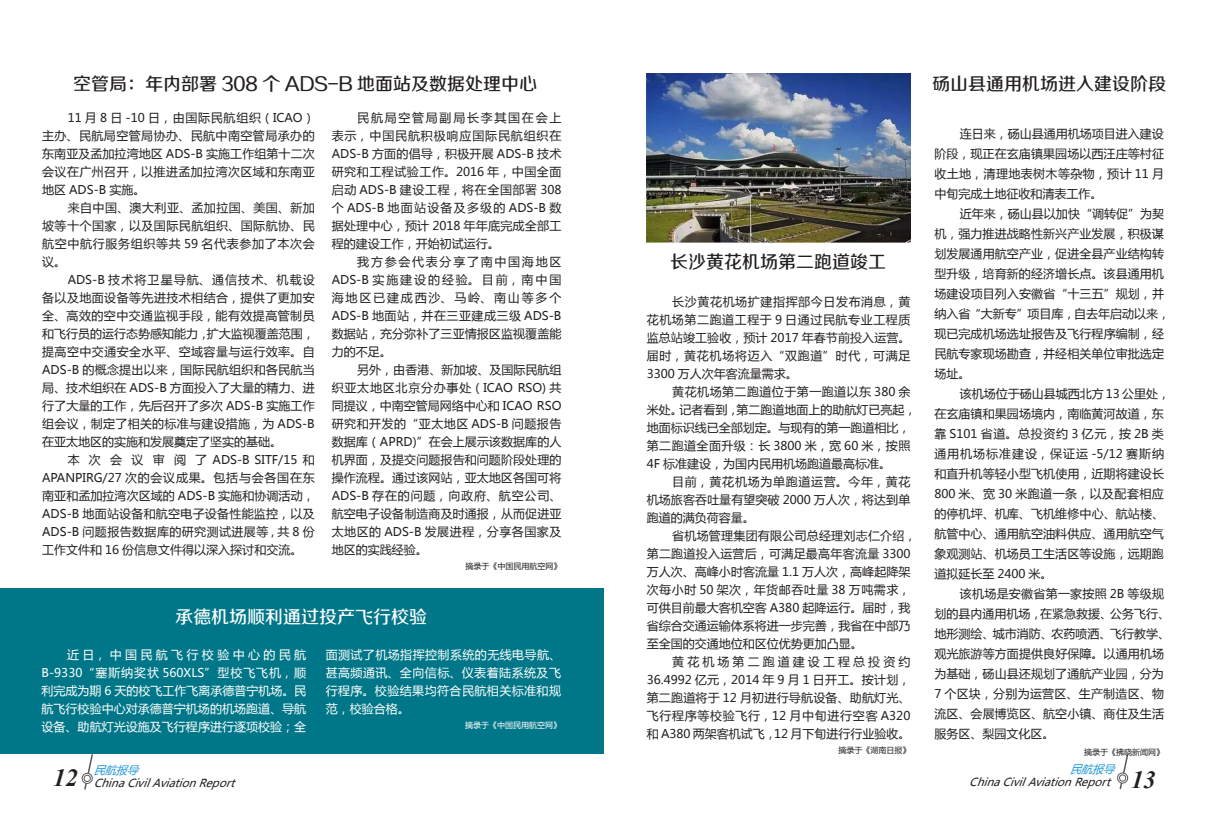
<style>
.page{position:relative;width:1208px;height:825px;background:#fff}
.page>*{position:absolute;margin:0;border:0;box-sizing:border-box;transform-origin:0 0}
.t1{font:italic 700 24.6px "Times New Roman";color:#231f20}
.t2{font:18px "FZZZHUNHJW GB1 0";color:#231f20}
.t3{font:18px "FZZZHUNHJW GB1 0";color:#fff}
.t4{font:12px/18px "Microsoft Ya Hei";letter-spacing:.01em;color:#231f20;text-align:justify}
.t5{font:12px/18px "Microsoft Ya Hei";letter-spacing:.005em;color:#fff;text-align:justify}
.t6{font:italic 11px "Microsoft Ya Hei";color:#231f20}
.t7{font:italic 11px "Microsoft Ya Hei";color:#1f98d5}
.t8{font:8px "Microsoft Ya Hei";color:#231f20}
.t9{font:8px "Microsoft Ya Hei";color:#fff}
</style>
<div class="page">
<svg style="left:81px;top:754px;width:12px;height:36px"></svg>
<svg style="left:1117px;top:754px;width:12px;height:36px"></svg>
<div style="left:0;top:588px;width:604px;height:166px;background:#078"></div>
<img style="left:646px;top:74px;width:264px;height:168px">
<p class="t2" style="left:73px;top:74px;width:465px">空管局：年内部署 308 个 ADS-B 地面站及数据处理中心</p>
<p class="t4" style="left:42px;top:109px;width:274px;text-indent:26px">11 月 8 日 -10 日，由国际民航组织（ICAO）主办、民航局空管局协办、民航中南空管局承办的东南亚及孟加拉湾地区 ADS-B 实施工作组第十二次会议在广州召开，以推进孟加拉湾次区域和东南亚地区 ADS-B 实施。</p>
<p class="t4" style="left:42px;top:199px;width:274px;text-indent:26px">来自中国、澳大利亚、孟加拉国、美国、新加坡等十个国家，以及国际民航组织、国际航协、民航空中航行服务组织等共 59 名代表参加了本次会议。</p>
<p class="t4" style="left:42px;top:271px;width:274px;text-indent:26px">ADS-B 技术将卫星导航、通信技术、机载设备以及地面设备等先进技术相结合，提供了更加安全、高效的空中交通监视手段，能有效提高管制员和飞行员的运行态势感知能力，扩大监视覆盖范围，提高空中交通安全水平、空域容量与运行效率。自ADS-B 的概念提出以来，国际民航组织和各民航当局、技术组织在 ADS-B 方面投入了大量的精力、进行了大量的工作，先后召开了多次 ADS-B 实施工作组会议，制定了相关的标准与建设措施，为 ADS-B在亚太地区的实施和发展奠定了坚实的基础。</p>
<p class="t4" style="left:42px;top:451px;width:274px;text-indent:26px">本 次 会 议 审 阅 了 ADS-B SITF/15 和APANPIRG/27 次的会议成果。包括与会各国在东南亚和孟加拉湾次区域的 ADS-B 实施和协调活动，ADS-B 地面站设备和航空电子设备性能监控，以及ADS-B 问题报告数据库的研究测试进展等 , 共 8 份工作文件和 16 份信息文件得以深入探讨和交流。</p>
<p class="t4" style="left:332px;top:109px;width:231px;text-indent:26px">民航局空管局副局长李其国在会上表示，中国民航积极响应国际民航组织在ADS-B 方面的倡导，积极开展 ADS-B 技术研究和工程试验工作。2016 年，中国全面启动 ADS-B 建设工程，将在全国部署 308个 ADS-B 地面站设备及多级的 ADS-B 数据处理中心，预计 2018 年年底完成全部工程的建设工作，开始初试运行。</p>
<p class="t4" style="left:332px;top:253px;width:231px;text-indent:26px">我方参会代表分享了南中国海地区ADS-B 实施建设的经验。目前，南中国海地区已建成西沙、马岭、南山等多个ADS-B 地面站，并在三亚建成三级 ADS-B数据站，充分弥补了三亚情报区监视覆盖能力的不足。</p>
<p class="t4" style="left:332px;top:361px;width:231px;text-indent:26px">另外，由香港、新加坡、及国际民航组织亚太地区北京分办事处（ICAO RSO) 共同提议，中南空管局网络中心和 ICAO RSO研究和开发的“亚太地区 ADS-B 问题报告数据库（APRD)”在会上展示该数据库的人机界面，及提交问题报告和问题阶段处理的操作流程。通过该网站，亚太地区各国可将ADS-B 存在的问题，向政府、航空公司、航空电子设备制造商及时通报，从而促进亚太地区的 ADS-B 发展进程，分享各国家及地区的实践经验。</p>
<p class="t8" style="left:465px;top:561px;width:97px">摘录于《中国民用航空网》</p>
<p class="t3" style="left:175px;top:607px;width:253px">承德机场顺利通过投产飞行校验</p>
<p class="t5" style="left:42px;top:645px;width:266px;text-indent:26px">近日，中国民航飞行校验中心的民航B-9330“塞斯纳奖状 560XLS”型校飞飞机，顺利完成为期 6 天的校飞工作飞离承德普宁机场。民航飞行校验中心对承德普宁机场的机场跑道、导航设备、助航灯光设施及飞行程序进行逐项校验；全</p>
<p class="t5" style="left:326px;top:645px;width:237px">面测试了机场指挥控制系统的无线电导航、甚高频通讯、全向信标、仪表着陆系统及飞行程序。校验结果均符合民航相关标准和规范，校验合格。</p>
<p class="t9" style="left:465px;top:719px;width:98px">摘录于《中国民用航空网》</p>
<p class="t7" style="left:94px;top:762px;width:51px">民航报导</p>
<h1 class="t1" style="left:53px;top:760px;width:26px">12</h1>
<p class="t6" style="left:94px;top:775px;width:147px">ChinaCivilAviationReport</p>
<p class="t2" style="left:670px;top:252px;width:217px">长沙黄花机场第二跑道竣工</p>
<p class="t4" style="left:647px;top:293px;width:265px;text-indent:26px">长沙黄花机场扩建指挥部今日发布消息，黄花机场第二跑道工程于 9 日通过民航专业工程质监总站竣工验收，预计 2017 年春节前投入运营。届时，黄花机场将迈入“双跑道”时代，可满足3300 万人次年客流量需求。</p>
<p class="t4" style="left:647px;top:383px;width:271px;text-align:left;text-indent:26px">黄花机场第二跑道位于第一跑道以东 380 余米处。记者看到，第二跑道地面上的助航灯已亮起，地面标识线已全部划定。与现有的第一跑道相比，第二跑道全面升级：长 3800 米，宽 60 米，按照<br>4F 标准建设，为国内民用机场跑道最高标准。</p>
<p class="t4" style="left:647px;top:473px;width:265px;text-indent:26px">目前，黄花机场为单跑道运营。今年，黄花机场旅客吞吐量有望突破 2000 万人次，将达到单跑道的满负荷容量。</p>
<p class="t4" style="left:647px;top:527px;width:271px;text-align:left;text-indent:26px">省机场管理集团有限公司总经理刘志仁介绍，第二跑道投入运营后，可满足最高年客流量 3300万人次、高峰小时客流量 1.1 万人次，高峰起降架次每小时 50 架次，年货邮吞吐量 38 万吨需求，可供目前最大客机空客 A380 起降运行。届时，我省综合交通运输体系将进一步完善，我省在中部乃至全国的交通地位和区位优势更加凸显。</p>
<p class="t4" style="left:647px;top:653px;width:265px;text-indent:26px">黄花机场第二跑道建设工程总投资约36.4992 亿元，2014 年 9 月 1 日开工。按计划，第二跑道将于 12 月初进行导航设备、助航灯光、飞行程序等校验飞行，12 月中旬进行空客 A320和 A380 两架客机试飞，12 月下旬进行行业验收。</p>
<p class="t8" style="left:838px;top:745px;width:73px">摘录于《湖南日报》</p>
<p class="t2" style="left:932px;top:74px;width:236px">砀山县通用机场进入建设阶段</p>
<p class="t4" style="left:934px;top:123px;width:231px;line-height:20px;text-indent:26px">连日来，砀山县通用机场项目进入建设阶段，现正在玄庙镇果园场以西汪庄等村征收土地，清理地表树木等杂物，预计 11 月中旬完成土地征收和清表工作。</p>
<p class="t4" style="left:934px;top:203px;width:237px;line-height:20px;text-align:left;text-indent:26px">近年来，砀山县以加快“调转促”为契机，强力推进战略性新兴产业发展，积极谋划发展通用航空产业，促进全县产业结构转型升级，培育新的经济增长点。该县通用机场建设项目列入安徽省“十三五”规划，并纳入省“大新专”项目库，自去年启动以来，现已完成机场选址报告及飞行程序编制，经民航专家现场勘查，并经相关单位审批选定场址。</p>
<p class="t4" style="left:934px;top:383px;width:237px;line-height:20px;text-align:left;text-indent:26px">该机场位于砀山县城西北方 13 公里处，在玄庙镇和果园场境内，南临黄河故道，东靠 S101 省道。总投资约 3 亿元，按 2B 类通用机场标准建设，保证运 -5/12 赛斯纳和直升机等轻小型飞机使用，近期将建设长<br>800 米、宽 30 米跑道一条，以及配套相应的停机坪、机库、飞机维修中心、航站楼、航管中心、通用航空油料供应、通用航空气象观测站、机场员工生活区等设施，远期跑道拟延长至 2400 米。</p>
<p class="t4" style="left:934px;top:583px;width:237px;line-height:20px;text-align:left;text-indent:26px">该机场是安徽省第一家按照 2B 等级规划的县内通用机场，在紧急救援、公务飞行、地形测绘、城市消防、农药喷洒、飞行教学、观光旅游等方面提供良好保障。以通用机场为基础，砀山县还规划了通航产业园，分为<br>7 个区块，分别为运营区、生产制造区、物流区、会展博览区、航空小镇、商住及生活服务区、梨园文化区。</p>
<p class="t8" style="left:1084px;top:746px;width:81px">摘录于《拂晓新闻网》</p>
<p class="t7" style="left:1070px;top:762px;width:51px">民航报导</p>
<p class="t6" style="left:969px;top:775px;width:147px">ChinaCivilAviationReport</p>
<h1 class="t1" style="left:1131px;top:762px;width:26px">13</h1>
</div>
